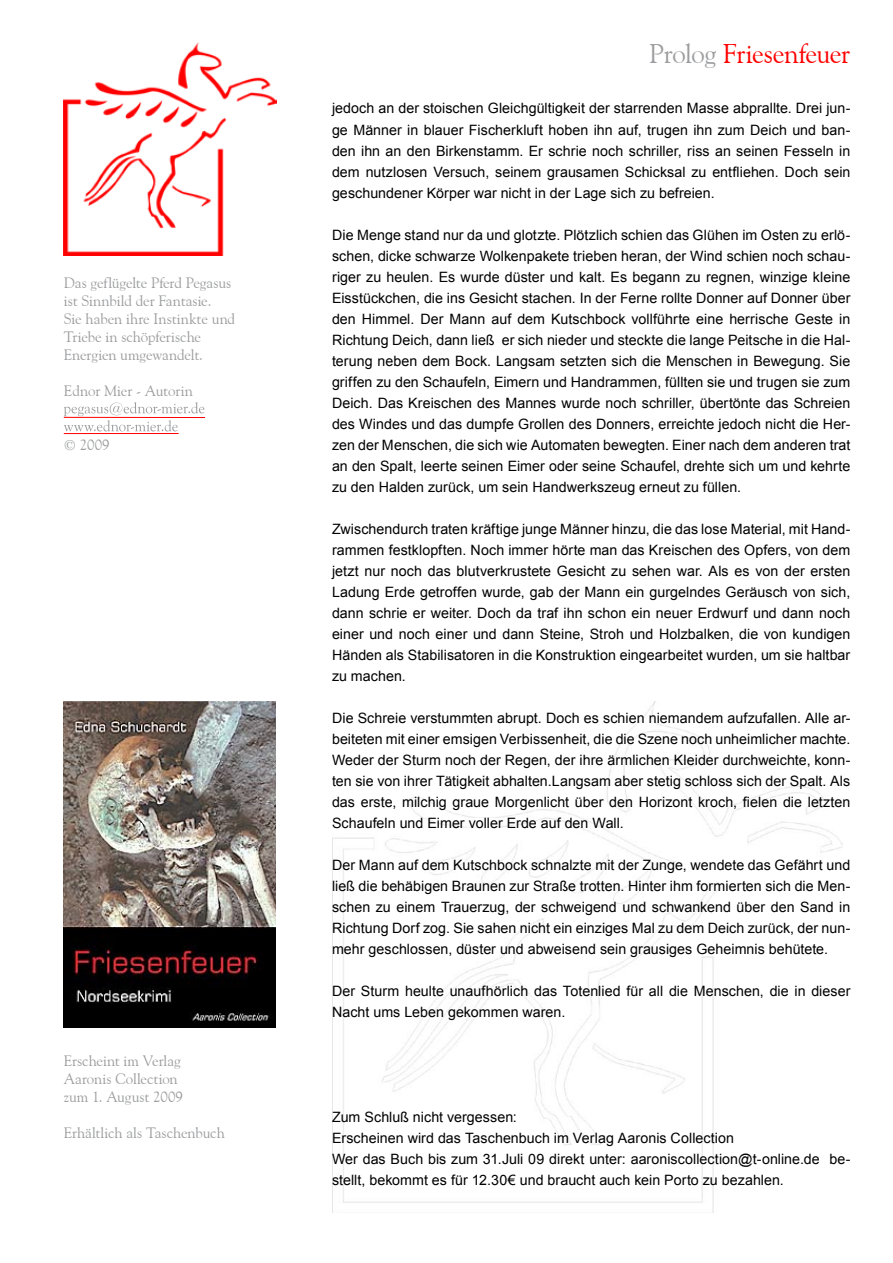
<style>
.page{position:relative;width:893px;height:1263px;background:#fff}
.page>*{position:absolute;margin:0;border:0;box-sizing:border-box;transform-origin:0 0}
.t1{font:27px "Goudy Old Style BT";letter-spacing:-.02em;color:#f00}
.t2{font:15px/18px "Goudy Old Style BT";letter-spacing:-.005em;color:#9c9d9f}
.t3{font:14.25px/21px "Arial";color:#000;text-align:justify}
.s1{color:#9c9d9f}
</style>
<div class="page">
<img style="left:332px;top:702px;width:510px;height:510px">
<img style="left:64px;top:43px;width:212px;height:212px">
<svg style="left:64px;top:402px;width:140px;height:29px"></svg>
<hr style="left:64px;top:417px;width:141px;height:1px;background:#f00">
<hr style="left:64px;top:433px;width:115px;height:1px;background:#f00">
<img style="left:64px;top:702px;width:211px;height:325px">
<p class="t2" style="left:64px;top:273px;width:173px">Das geflügelte Pferd Pegasus ist Sinnbild der Fantasie.<br>Sie haben ihre Instinkte und<br>Triebe in schöpferische<br>Energien umgewandelt.</p>
<p class="t2" style="left:64px;top:381px;width:131px">Ednor Mier - Autorin</p>
<p class="t2" style="left:64px;top:435px;width:47px">© 2009</p>
<p class="t2" style="left:64px;top:1052px;width:121px">Erscheint im Verlag<br>Aaronis Collection zum 1. August 2009</p>
<p class="t2" style="left:64px;top:1124px;width:163px">Erhältlich als Taschenbuch</p>
<h1 class="t1" style="left:649px;top:37px;width:203px"><span class="s1">Prolog</span> Friesenfeuer</h1>
<p class="t3" style="left:332px;top:98px;width:520px">jedoch an der stoischen Gleichgültigkeit der starrenden Masse abprallte. Drei jun&shy;ge Männer in blauer Fischerkluft hoben ihn auf, trugen ihn zum Deich und ban&shy;den ihn an den Birkenstamm. Er schrie noch schriller, riss an seinen Fesseln in dem nutzlosen Versuch, seinem grausamen Schicksal zu entfliehen. Doch sein geschundener Körper war nicht in der Lage sich zu befreien.</p>
<p class="t3" style="left:332px;top:224px;width:520px">Die Menge stand nur da und glotzte. Plötzlich schien das Glühen im Osten zu erlö&shy;schen, dicke schwarze Wolkenpakete trieben heran, der Wind schien noch schau&shy;riger zu heulen. Es wurde düster und kalt. Es begann zu regnen, winzige kleine Eisstückchen, die ins Gesicht stachen. In der Ferne rollte Donner auf Donner über den Himmel. Der Mann auf dem Kutschbock vollführte eine herrische Geste in Richtung Deich, dann ließ er sich nieder und steckte die lange Peitsche in die Hal&shy;terung neben dem Bock. Langsam setzten sich die Menschen in Bewegung. Sie griffen zu den Schaufeln, Eimern und Handrammen, füllten sie und trugen sie zum Deich. Das Kreischen des Mannes wurde noch schriller, übertönte das Schreien des Windes und das dumpfe Grollen des Donners, erreichte jedoch nicht die Her&shy;zen der Menschen, die sich wie Automaten bewegten. Einer nach dem anderen trat an den Spalt, leerte seinen Eimer oder seine Schaufel, drehte sich um und kehrte zu den Halden zurück, um sein Handwerkszeug erneut zu füllen.</p>
<p class="t3" style="left:332px;top:518px;width:520px">Zwischendurch traten kräftige junge Männer hinzu, die das lose Material, mit Hand&shy;rammen festklopften. Noch immer hörte man das Kreischen des Opfers, von dem jetzt nur noch das blutverkrustete Gesicht zu sehen war. Als es von der ersten Ladung Erde getroffen wurde, gab der Mann ein gurgelndes Geräusch von sich, dann schrie er weiter. Doch da traf ihn schon ein neuer Erdwurf und dann noch einer und noch einer und dann Steine, Stroh und Holzbalken, die von kundigen Händen als Stabilisatoren in die Konstruktion eingearbeitet wurden, um sie haltbar zu machen.</p>
<p class="t3" style="left:332px;top:707px;width:520px">Die Schreie verstummten abrupt. Doch es schien niemandem aufzufallen. Alle ar&shy;beiteten mit einer emsigen Verbissenheit, die die Szene noch unheimlicher machte.<br>Weder der Sturm noch der Regen, der ihre ärmlichen Kleider durchweichte, konn&shy;ten sie von ihrer Tätigkeit abhalten.Langsam aber stetig schloss sich der Spalt. Als das erste, milchig graue Morgenlicht über den Horizont kroch, fielen die letzten Schaufeln und Eimer voller Erde auf den Wall.</p>
<p class="t3" style="left:332px;top:854px;width:520px">Der Mann auf dem Kutschbock schnalzte mit der Zunge, wendete das Gefährt und ließ die behäbigen Braunen zur Straße trotten. Hinter ihm formierten sich die Men&shy;schen zu einem Trauerzug, der schweigend und schwankend über den Sand in Richtung Dorf zog. Sie sahen nicht ein einziges Mal zu dem Deich zurück, der nun&shy;mehr geschlossen, düster und abweisend sein grausiges Geheimnis behütete.</p>
<p class="t3" style="left:332px;top:980px;width:520px">Der Sturm heulte unaufhörlich das Totenlied für all die Menschen, die in dieser<br>Nacht ums Leben gekommen waren.</p>
<p class="t3" style="left:332px;top:1106px;width:520px;text-align:left">Zum Schluß nicht vergessen:<br>Erscheinen wird das Taschenbuch im Verlag Aaronis Collection<br>Wer das Buch bis zum 31.Juli 09 direkt unter: aaroniscollection@t-online.de be&shy;stellt, bekommt es für 12.30€ und braucht auch kein Porto zu bezahlen.</p>
</div>
